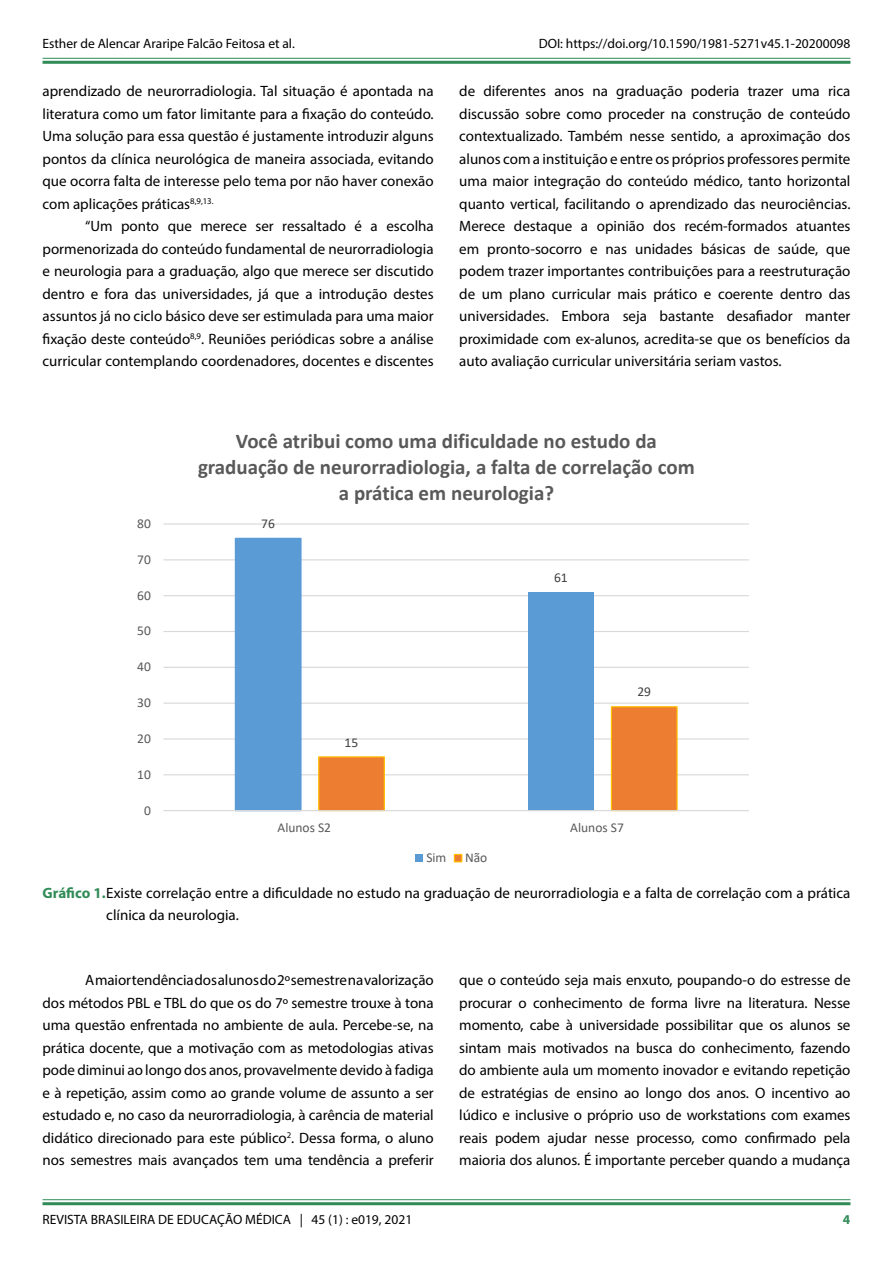
<style>
.page{position:relative;width:893px;height:1263px;background:#fff}
.page>*{position:absolute;margin:0;border:0;box-sizing:border-box;transform-origin:0 0}
.t1{font:700 21px/25.7px "Calibri";color:#595959;text-align:center}
.t2{font:15px/22.5px "Myriad Pro";color:#000;text-align:justify}
.t3{font:13.5px "Myriad Pro";color:#000}
.t4{font:13.5px "Calibri";color:#595959}
.t5{font:13.5px "Calibri";color:#404040}
.t6{font:700 13.5px "Myriad Pro";color:#318b57}
.s1{font-weight:700;color:#318b57}
</style>
<div class="page">
<hr style="left:43px;top:1199px;width:807px;height:1px;background:#318b57">
<hr style="left:43px;top:1202px;width:807px;height:3px;background:#318b57">
<hr style="left:43px;top:58px;width:807px;height:1px;background:#318b57">
<hr style="left:43px;top:61px;width:807px;height:3px;background:#318b57">
<svg style="left:163px;top:523px;width:586px;height:340px"></svg>
<p class="t3" style="left:43px;top:35px;width:254px">Esther de Alencar Araripe Falcão Feitosa et al.</p>
<p class="t3" style="left:539px;top:35px;width:313px">DOI: https://doi.org/10.1590/1981-5271v45.1-20200098</p>
<p class="t2" style="left:43px;top:80px;width:393px">aprendizado de neurorradiologia. Tal situação é apontada na literatura como um fator limitante para a fixação do conteúdo.<br>Uma solução para essa questão é justamente introduzir alguns pontos da clínica neurológica de maneira associada, evitando que ocorra falta de interesse pelo tema por não haver conexão com aplicações práticas<sup>8,9,13.</sup></p>
<p class="t2" style="left:43px;top:215px;width:393px;text-indent:43px">“Um ponto que merece ser ressaltado é a escolha pormenorizada do conteúdo fundamental de neurorradiologia e neurologia para a graduação, algo que merece ser discutido dentro e fora das universidades, já que a introdução destes assuntos já no ciclo básico deve ser estimulada para uma maior fixação deste conteúdo<sup>8,9</sup>. Reuniões periódicas sobre a análise curricular contemplando coordenadores, docentes e discentes</p>
<p class="t2" style="left:459px;top:80px;width:393px">de diferentes anos na graduação poderia trazer uma rica discussão sobre como proceder na construção de conteúdo contextualizado. Também nesse sentido, a aproximação dos alunos com a instituição e entre os próprios professores permite uma maior integração do conteúdo médico, tanto horizontal quanto vertical, facilitando o aprendizado das neurociências.<br>Merece destaque a opinião dos recém-formados atuantes em pronto-socorro e nas unidades básicas de saúde, que podem trazer importantes contribuições para a reestruturação de um plano curricular mais prático e coerente dentro das universidades. Embora seja bastante desafiador manter proximidade com ex-alunos, acredita-se que os benefícios da auto avaliação curricular universitária seriam vastos.</p>
<p class="t4" style="left:137px;top:514px;width:15px">80</p>
<p class="t4" style="left:137px;top:550px;width:15px">70</p>
<p class="t4" style="left:137px;top:586px;width:15px">60</p>
<p class="t4" style="left:137px;top:622px;width:15px">50</p>
<p class="t4" style="left:137px;top:657px;width:15px">40</p>
<p class="t4" style="left:137px;top:693px;width:15px">30</p>
<p class="t4" style="left:137px;top:729px;width:15px">20</p>
<p class="t4" style="left:137px;top:765px;width:15px">10</p>
<p class="t4" style="left:144px;top:801px;width:8px">0</p>
<h1 class="t1" style="left:198px;top:428px;width:498px">Você atribui como uma dificuldade no estudo da graduação de neurorradiologia, a falta de correlação com a prática em neurologia?</h1>
<p class="t5" style="left:261px;top:514px;width:15px">76</p>
<p class="t5" style="left:554px;top:568px;width:15px">61</p>
<p class="t5" style="left:345px;top:733px;width:15px">15</p>
<p class="t5" style="left:637px;top:683px;width:15px">29</p>
<p class="t4" style="left:278px;top:818px;width:55px">Alunos S2</p>
<p class="t4" style="left:570px;top:818px;width:55px">Alunos S7</p>
<p class="t4" style="left:426px;top:848px;width:22px">Sim</p>
<p class="t4" style="left:465px;top:848px;width:24px">Não</p>
<p class="t2" style="left:106px;top:881px;width:746px;text-indent:-64px"><span class="s1">Gráfico 1.</span>Existe correlação entre a dificuldade no estudo na graduação de neurorradiologia e a falta de correlação com a prática clínica da neurologia.</p>
<p class="t2" style="left:43px;top:968px;width:393px;text-indent:43px">A maior tendência dos alunos do 2º semestre na valorização dos métodos PBL e TBL do que os do 7º semestre trouxe à tona uma questão enfrentada no ambiente de aula. Percebe-se, na prática docente, que a motivação com as metodologias ativas pode diminui ao longo dos anos, provavelmente devido à fadiga e à repetição, assim como ao grande volume de assunto a ser estudado e, no caso da neurorradiologia, à carência de material didático direcionado para este público<sup>2</sup>. Dessa forma, o aluno nos semestres mais avançados tem uma tendência a preferir</p>
<p class="t2" style="left:459px;top:968px;width:393px">que o conteúdo seja mais enxuto, poupando-o do estresse de procurar o conhecimento de forma livre na literatura. Nesse momento, cabe à universidade possibilitar que os alunos se sintam mais motivados na busca do conhecimento, fazendo do ambiente aula um momento inovador e evitando repetição de estratégias de ensino ao longo dos anos. O incentivo ao lúdico e inclusive o próprio uso de workstations com exames reais podem ajudar nesse processo, como confirmado pela maioria dos alunos. É importante perceber quando a mudança</p>
<p class="t3" style="left:43px;top:1211px;width:371px">REVISTA BRASILEIRA DE EDUCAÇÃO MÉDICA | 45 (1) : e019, 2021</p>
<p class="t6" style="left:843px;top:1210px;width:9px">4</p>
</div>
